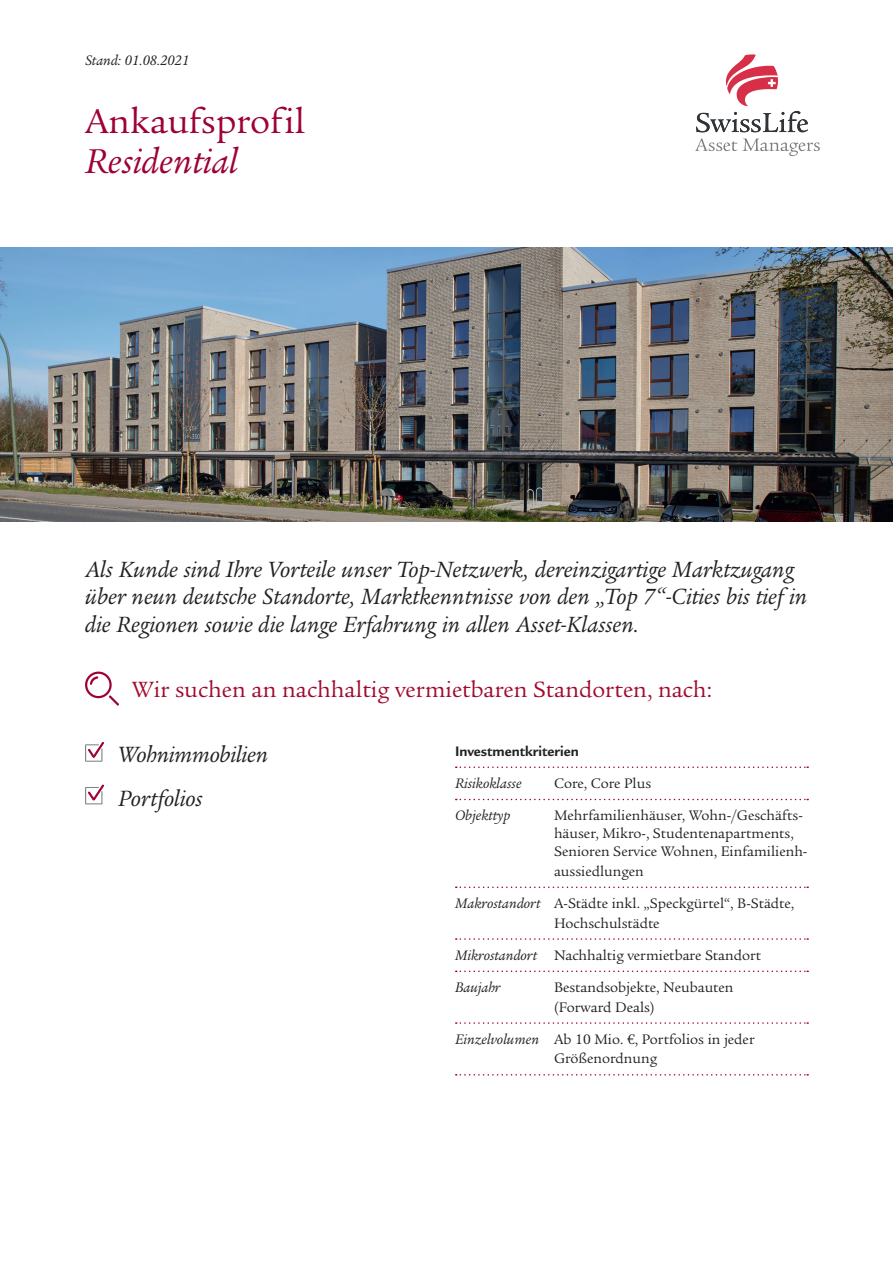
<style>
.page{position:relative;width:893px;height:1263px;background:#fff}
.page>*{position:absolute;margin:0;border:0;box-sizing:border-box;transform-origin:0 0}
.t1{font:37.5px "Legacy Serif ITC Pro";color:#9e0135}
.t2{font:italic 37.5px "Legacy Serif ITC Pro";color:#9e0135}
.t3{font:italic 24px/27px "Legacy Serif ITC Pro";color:#231f20}
.t4{font:24px "Legacy Serif ITC Pro";color:#a00a2f}
.t5{font:15px/32.2px "Legacy Serif ITC Pro";color:#231f20}
.t6{font:italic 15px "Legacy Serif ITC Pro";color:#231f20}
.t7{font:700 15px "Legacy Sans ITC Pro";color:#231f20}
.s1{font-style:italic}
</style>
<div class="page">
<svg style="left:695px;top:54px;width:125px;height:103px"></svg>
<svg style="left:456px;top:766px;width:352px;height:2px"></svg>
<svg style="left:456px;top:799px;width:352px;height:1px"></svg>
<svg style="left:456px;top:886px;width:352px;height:2px"></svg>
<svg style="left:456px;top:938px;width:352px;height:2px"></svg>
<svg style="left:456px;top:970px;width:352px;height:2px"></svg>
<svg style="left:456px;top:1022px;width:352px;height:2px"></svg>
<svg style="left:456px;top:1074px;width:352px;height:1px"></svg>
<img style="left:0;top:247px;width:893px;height:275px">
<svg style="left:85px;top:742px;width:19px;height:20px"></svg>
<svg style="left:85px;top:784px;width:19px;height:20px"></svg>
<svg style="left:85px;top:671px;width:34px;height:35px"></svg>
<p class="t6" style="left:85px;top:51px;width:106px">Stand: 01.08.2021</p>
<h1 class="t1" style="left:85px;top:98px;width:222px">Ankaufsprofil</h1>
<h1 class="t2" style="left:85px;top:138px;width:155px">Residential</h1>
<h2 class="t3" style="left:85px;top:556px;width:724px">Als Kunde sind Ihre Vorteile unser Top-Netzwerk, dereinzigartige Marktzugang über neun deutsche Standorte, Marktkenntnisse von den „Top 7“-Cities bis tief in die Regionen sowie die lange Erfahrung in allen Asset-Klassen.</h2>
<h2 class="t4" style="left:132px;top:675px;width:582px">Wir suchen an nachhaltig vermietbaren Standorten, nach:</h2>
<h2 class="t3" style="left:118px;top:732px;width:152px;line-height:44px">Wohnimmobilien<br>Portfolios</h2>
<p class="t7" style="left:455px;top:742px;width:125px">Investmentkriterien</p>
<p class="t6" style="left:455px;top:774px;width:68px">Risikoklasse</p>
<p class="t5" style="left:554px;top:767px;width:99px">Core, Core Plus</p>
<p class="t6" style="left:455px;top:806px;width:57px">Objekttyp</p>
<p class="t5" style="left:554px;top:806px;width:255px;line-height:18px">Mehrfamilienhäuser, Wohn-/Geschäfts&shy;häuser, Mikro-, Studentenapartments,<br>Senioren Service Wohnen, Einfamilienh-</p>
<p class="t5" style="left:455px;top:855px;width:341px;text-indent:99px">aussiedlungen<br><span class="s1">Makrostandort</span> A-Städte inkl. „Speckgürtel“, B-Städte,</p>
<p class="t5" style="left:455px;top:906px;width:308px;text-indent:99px">Hochschulstädte<br><span class="s1">Mikrostandort</span> Nachhaltig vermietbare Standort<br><span class="s1">Baujahr</span></p>
<p class="t5" style="left:554px;top:977px;width:181px;line-height:19.5px">Bestandsobjekte, Neubauten (Forward Deals)</p>
<p class="t5" style="left:455px;top:1029px;width:301px;line-height:19.5px;text-align:center"><span class="s1">Einzelvolumen</span> Ab 10 Mio. €, Portfolios in jeder<br>Größenordnung</p>
</div>
